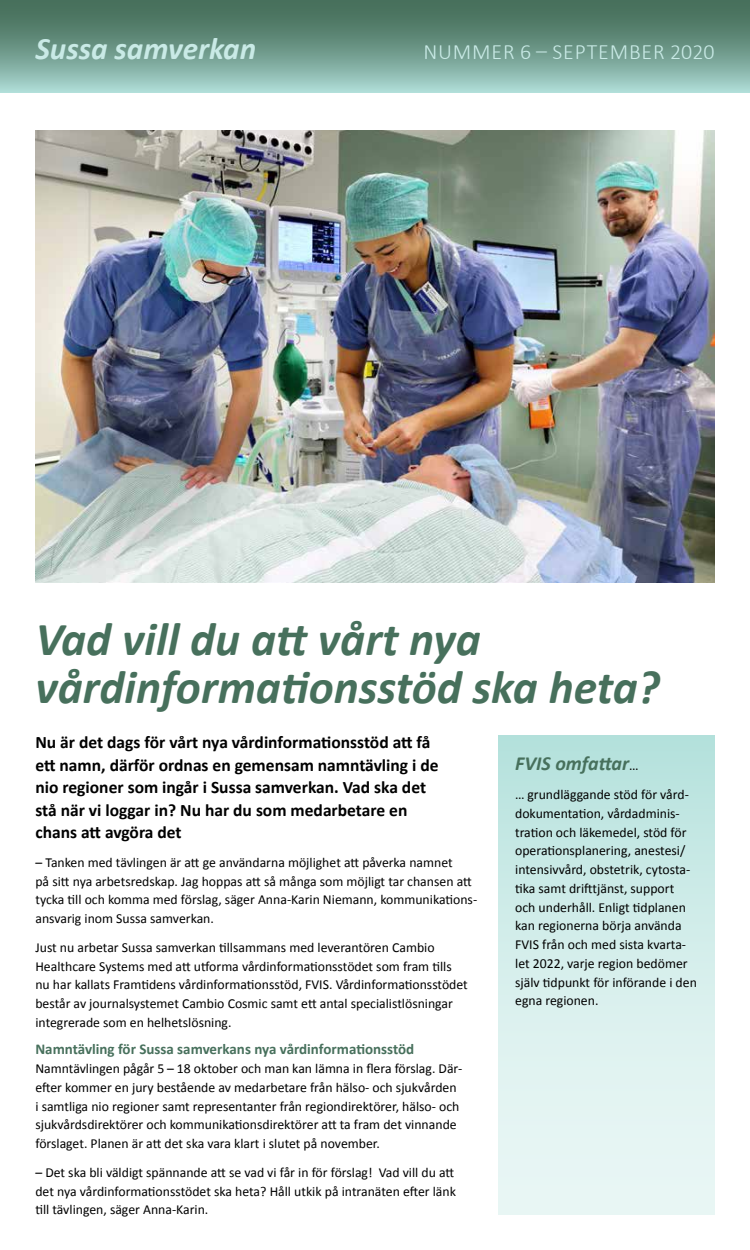
<style>
.page{position:relative;width:750px;height:1250px;background:#fff}
.page>*{position:absolute;margin:0;border:0;box-sizing:border-box;transform-origin:0 0}
.t1{font:italic 700 47.5px/47.5px "Calibri";color:#47705c}
.t2{font:italic 700 31.25px "Calibri";color:#c9eae6}
.t3{font:300 21.88px "Calibri";letter-spacing:.04em;color:#c9eae6}
.t4{font:italic 700 20px "Calibri";color:#47705c}
.t5{font:700 17.5px/22.5px "Calibri";color:#000}
.t6{font:700 15px "Calibri";color:#47705c}
.t7{font:13.75px/18.8px "Calibri";color:#000}
.s1{font-weight:400;font-style:normal;font-size:13.75px;color:#000}
</style>
<div class="page">
<div style="left:0;top:0;width:750px;height:92px;background:linear-gradient(to bottom,#38604a,#a3d0c9)"></div>
<img style="left:35px;top:130px;width:680px;height:452px">
<div style="left:498px;top:735px;width:217px;height:480px;background:linear-gradient(to bottom,#b9e3de,#eff9f8)"></div>
<h2 class="t2" style="left:35px;top:29px;width:222px">Sussa samverkan</h2>
<h3 class="t3" style="left:423px;top:38px;width:293px">NUMMER 6 – SEPTEMBER 2020</h3>
<h1 class="t1" style="left:35px;top:616px;width:626px">Vad vill du att vårt nya vårdinformationsstöd ska heta?</h1>
<p class="t5" style="left:35px;top:731px;width:405px">Nu är det dags för vårt nya vårdinformationsstöd att få ett namn, därför ordnas en gemensam namntävling i de nio regioner som ingår i Sussa samverkan. Vad ska det stå när vi loggar in? Nu har du som medarbetare en chans att avgöra det</p>
<p class="t7" style="left:35px;top:853px;width:443px">– Tanken med tävlingen är att ge användarna möjlighet att påverka namnet<br>på sitt nya arbetsredskap. Jag hoppas att så många som möjligt tar chansen att tycka till och komma med förslag, säger Anna-Karin Niemann, kommunikations&shy;ansvarig inom Sussa samverkan.</p>
<p class="t7" style="left:35px;top:938px;width:434px">Just nu arbetar Sussa samverkan tillsammans med leverantören Cambio Healthcare Systems med att utforma vårdinformationsstödet som fram tills nu har kallats Framtidens vårdinformationsstöd, FVIS. Vårdinformationsstödet består av journalsystemet Cambio Cosmic samt ett antal specialistlösningar integrerade som en helhetslösning.</p>
<p class="t6" style="left:35px;top:1040px;width:380px">Namntävling för Sussa samverkans nya vårdinformationsstöd</p>
<p class="t7" style="left:35px;top:1059px;width:428px">Namntävlingen pågår 5 – 18 oktober och man kan lämna in flera förslag. Där&shy;efter kommer en jury bestående av medarbetare från hälso- och sjukvården i samtliga nio regioner samt representanter från regiondirektörer, hälso- och sjukvårdsdirektörer och kommunikationsdirektörer att ta fram det vinnande förslaget. Planen är att det ska vara klart i slutet på november.</p>
<p class="t7" style="left:35px;top:1163px;width:422px">– Det ska bli väldigt spännande att se vad vi får in för förslag! Vad vill du att det nya vårdinformationsstödet ska heta? Håll utkik på intranäten efter länk till tävlingen, säger Anna-Karin.</p>
<h3 class="t4" style="left:515px;top:751px;width:125px">FVIS omfattar<span class="s1">…</span></h3>
<p class="t7" style="left:515px;top:785px;width:183px">… grundläggande stöd för vård&shy;dokumentation, vårdadminis&shy;tration och läkemedel, stöd för operationsplanering, anestesi/ intensivvård, obstetrik, cytosta&shy;tika samt drifttjänst, support och underhåll. Enligt tidplanen kan regionerna börja använda<br>FVIS från och med sista kvarta&shy;let 2022, varje region bedömer själv tidpunkt för införande i den egna regionen.</p>
</div>
